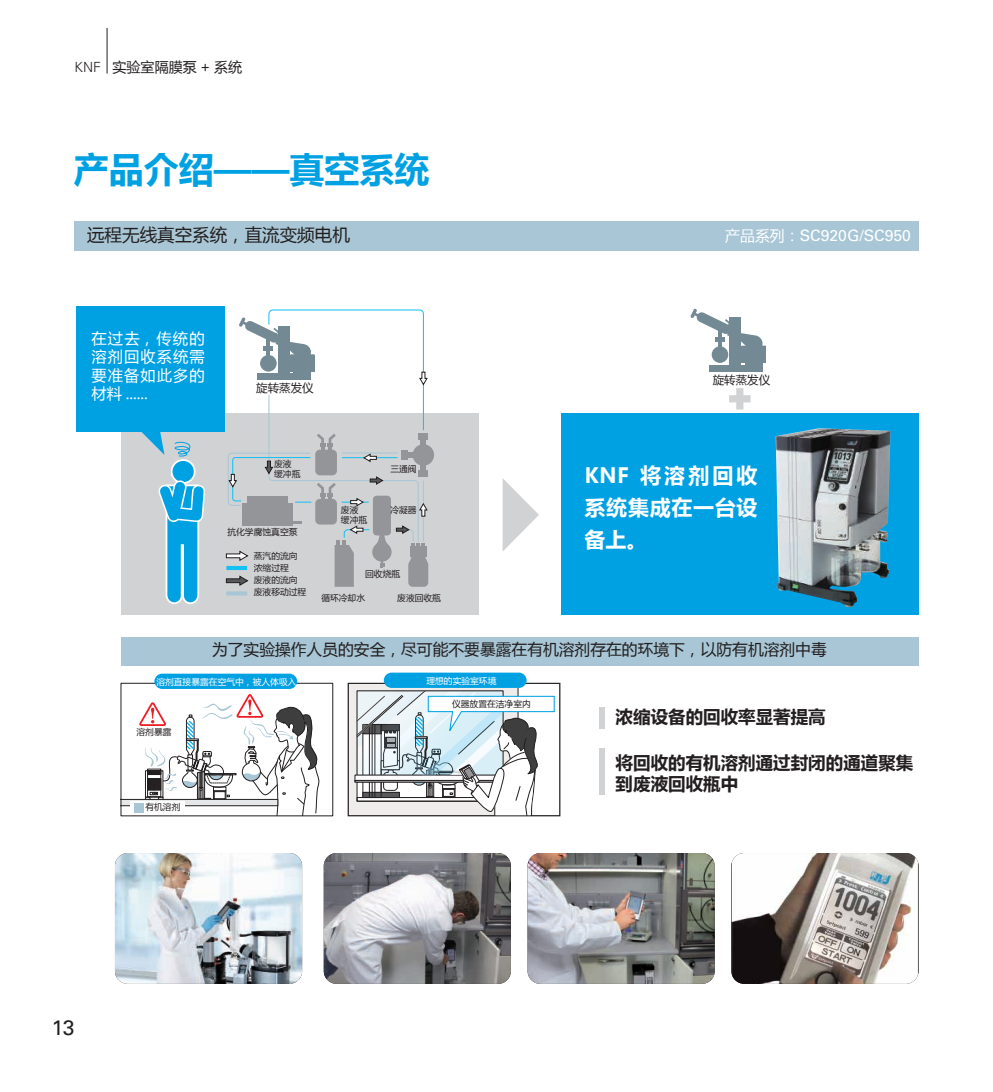
<style>
.page{position:relative;width:993px;height:1092px;background:#fff}
.page>*{position:absolute;margin:0;border:0;box-sizing:border-box;transform-origin:0 0}
.t1{font:700 35px "Microsoft Ya Hei";color:#00a1e3}
.t2{font:700 21px/32.2px "Microsoft Ya Hei";letter-spacing:.035em;color:#fff;text-align:justify}
.t3{font:21px "Univers LT Std";color:#231f20}
.t4{font:700 17.5px/21px "Microsoft Ya Hei";color:#231f20}
.t5{font:17.5px "Microsoft Ya Hei";color:#231f20}
.t6{font:15.75px "Microsoft Ya Hei";color:#231f20}
.t7{font:15.75px "Univers LT Std";color:#fff}
.t8{font:15.22px/18.4px "Microsoft Ya Hei";letter-spacing:.07em;color:#fff;text-align:justify}
.t9{font:14px "Microsoft Ya Hei";color:#231f20}
.t10{font:11.55px "Microsoft Ya Hei";color:#231f20}
.t11{font:8.75px/12.2px "Microsoft Ya Hei";color:#231f20}
.t12{font:8.75px "Microsoft Ya Hei";color:#fff}
.s1{font-family:"Univers LT Std";font-weight:300}
.s2{font-family:"Microsoft Ya Hei";font-size:14.88px}
</style>
<div class="page">
<div style="left:75px;top:221px;width:843px;height:30px;background:#a8c6d5"></div>
<div style="left:121px;top:414px;width:357px;height:200px;background:#d1d2d4"></div>
<div style="left:744px;top:362px;width:18px;height:9px;background:#738a95"></div>
<div style="left:708px;top:365px;width:54px;height:6px;background:#738a95"></div>
<div style="left:729px;top:317px;width:11px;height:49px;background:#738a95"></div>
<div style="left:711px;top:346px;width:17px;height:17px;background:#738a95;border-radius:50%"></div>
<svg style="left:690px;top:308px;width:73px;height:44px"></svg>
<div style="left:741px;top:346px;width:24px;height:17px;background:#738a95"></div>
<div style="left:715px;top:337px;width:9px;height:5px;background:#738a95"></div>
<div style="left:412px;top:444px;width:22px;height:21px;background:#939598;border-radius:50%"></div>
<svg style="left:226px;top:591px;width:21px;height:4px"></svg>
<svg style="left:226px;top:309px;width:202px;height:277px"></svg>
<div style="left:121px;top:637px;width:797px;height:28px;background:#a8c6d5"></div>
<div style="left:598px;top:707px;width:6px;height:21px;background:#d1d2d4"></div>
<div style="left:598px;top:748px;width:6px;height:46px;background:#d1d2d4"></div>
<div style="left:729px;top:395px;width:21px;height:7px;background:#d1d2d4"></div>
<div style="left:736px;top:388px;width:7px;height:21px;background:#d1d2d4"></div>
<div style="left:561px;top:414px;width:357px;height:200px;background:#00a1e3"></div>
<img style="left:775px;top:428px;width:115px;height:179px">
<svg style="left:502px;top:478px;width:37px;height:73px"></svg>
<div style="left:76px;top:306px;width:148px;height:126px;background:#00a1e3"></div>
<div style="left:347px;top:683px;width:213px;height:133px;border:1px solid #231f20"></div>
<div style="left:121px;top:683px;width:212px;height:133px;border:1px solid #231f20"></div>
<div style="left:154px;top:673px;width:143px;height:16px;background:#00a1e3;border-radius:8px"></div>
<div style="left:383px;top:672px;width:143px;height:16px;background:#00a1e3;border-radius:8px"></div>
<svg style="left:121px;top:692px;width:199px;height:123px"></svg>
<div style="left:130px;top:801px;width:55px;height:12px;background:#fff"></div>
<div style="left:134px;top:803px;width:9px;height:9px;background:#a8c6d5"></div>
<svg style="left:348px;top:683px;width:207px;height:132px"></svg>
<svg style="left:141px;top:432px;width:64px;height:172px"></svg>
<img style="left:115px;top:853px;width:187px;height:130px">
<img style="left:323px;top:853px;width:187px;height:130px">
<img style="left:527px;top:853px;width:187px;height:130px">
<img style="left:731px;top:853px;width:187px;height:130px">
<hr style="left:107px;top:28px;width:1px;height:46px;background:#231f20">
<h3 class="t9" style="left:74px;top:57px;width:169px"><span class="s1">KNF</span> 实验室隔膜泵 + 系统</h3>
<h1 class="t1" style="left:74px;top:144px;width:357px">产品介绍——真空系统</h1>
<h3 class="t5" style="left:87px;top:223px;width:264px">远程无线真空系统，直流变频电机</h3>
<h3 class="t7" style="left:725px;top:226px;width:187px"><span class="s2">产品系列：</span>SC920G/SC950</h3>
<h3 class="t8" style="left:91px;top:329px;width:115px">在过去，传统的溶剂回收系统需要准备如此多的材料 ......</h3>
<h3 class="t10" style="left:256px;top:379px;width:59px">旋转蒸发仪</h3>
<h3 class="t10" style="left:712px;top:372px;width:59px">旋转蒸发仪</h3>
<p class="t11" style="left:274px;top:458px;width:28px;line-height:10.5px">废液缓冲瓶</p>
<p class="t11" style="left:227px;top:525px;width:71px">抗化学腐蚀真空泵</p>
<p class="t11" style="left:254px;top:549px;width:54px">蒸汽的流向浓缩过程<br>废液的流向废液移动过程</p>
<p class="t11" style="left:341px;top:504px;width:28px;line-height:10.5px">废液缓冲瓶</p>
<p class="t11" style="left:390px;top:463px;width:28px">三通阀</p>
<p class="t11" style="left:390px;top:503px;width:28px">冷凝器</p>
<p class="t11" style="left:365px;top:567px;width:36px">回收烧瓶</p>
<p class="t11" style="left:321px;top:591px;width:45px">循环冷却水</p>
<p class="t11" style="left:397px;top:591px;width:45px">废液回收瓶</p>
<h2 class="t2" style="left:584px;top:458px;width:174px">KNF 将溶剂回收系统集成在一台设备上。</h2>
<h3 class="t6" style="left:212px;top:639px;width:616px">为了实验操作人员的安全，尽可能不要暴露在有机溶剂存在的环境下，以防有机溶剂中毒</h3>
<p class="t12" style="left:156px;top:676px;width:141px">溶剂直接暴露在空气中，被人体吸入</p>
<p class="t12" style="left:426px;top:674px;width:71px">理想的实验室环境</p>
<p class="t11" style="left:136px;top:725px;width:36px">溶剂暴露</p>
<p class="t11" style="left:145px;top:800px;width:36px">有机溶剂</p>
<p class="t11" style="left:452px;top:697px;width:80px">仪器放置在洁净室内</p>
<h2 class="t3" style="left:52px;top:1014px;width:24px">13</h2>
<h3 class="t4" style="left:615px;top:705px;width:211px">浓缩设备的回收率显著提高</h3>
<h3 class="t4" style="left:615px;top:751px;width:299px">将回收的有机溶剂通过封闭的通道聚集到废液回收瓶中</h3>
</div>
